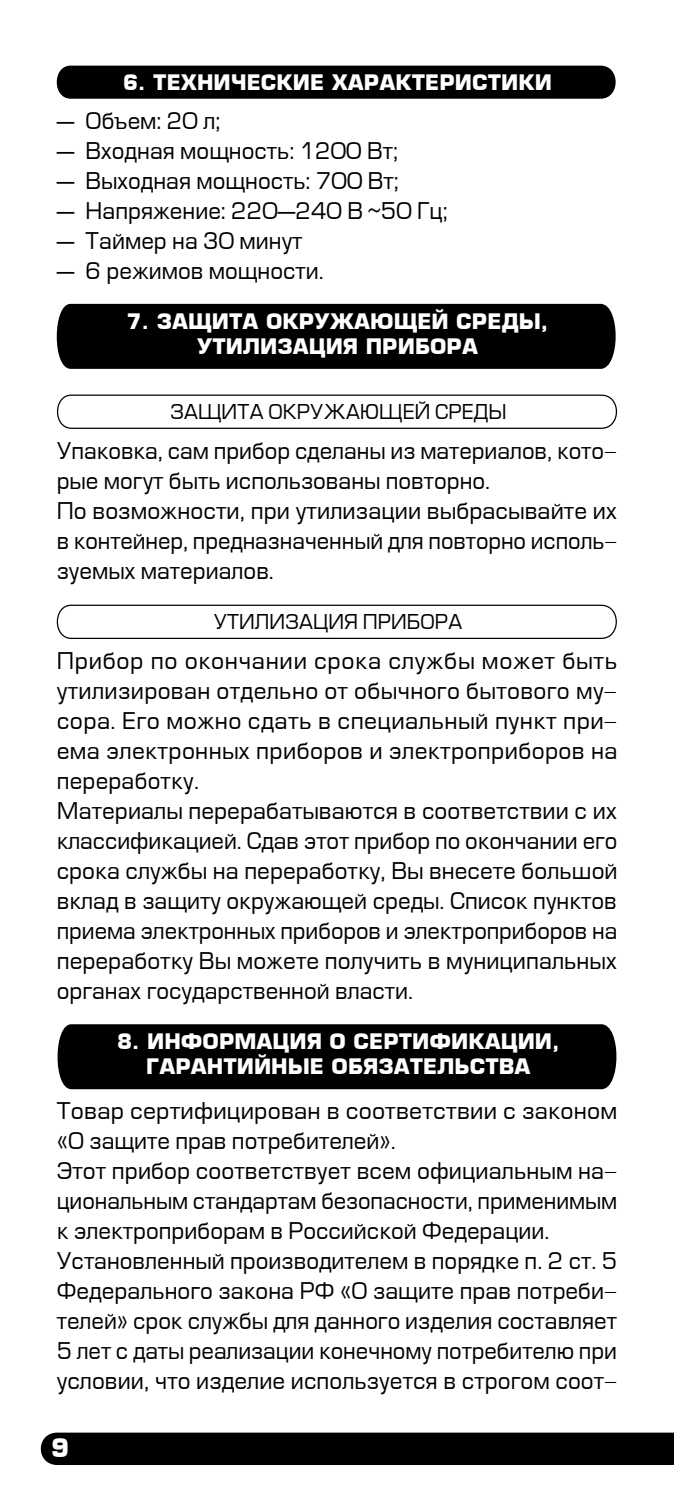
<style>
.page{position:relative;width:674px;height:1489px;background:#fff}
.page>*{position:absolute;margin:0;border:0;box-sizing:border-box;transform-origin:0 0}
.t1{font:700 25px "Europe";color:#fff}
.t2{font:22.5px/30px "Europe";color:#000}
.t3{font:700 22.5px "Europe";color:#fff}
.t4{font:700 20.75px/25px "Europe";color:#fff;text-align:center}
.t5{font:20px "Europe";color:#000}
</style>
<div class="page">
<div style="left:40px;top:1432px;width:633px;height:32px;background:#000"></div>
<svg style="left:56px;top:65px;width:560px;height:34px;background:#0a0a0a"></svg>
<div style="left:56px;top:304px;width:560px;height:65px;background:#000"></div>
<svg style="left:56px;top:394px;width:562px;height:35px"></svg>
<svg style="left:56px;top:604px;width:561px;height:35px"></svg>
<div style="left:57px;top:1024px;width:560px;height:65px;background:#000"></div>
<p class="t4" style="left:123px;top:70px;width:430px">6. ТЕХНИЧЕСКИЕ ХАРАКТЕРИСТИКИ</p>
<p class="t2" style="left:57px;top:106px;width:165px">— Объем: 20 л;</p>
<p class="t2" style="left:57px;top:136px;width:342px">— Входная мощность: 1200 Вт;</p>
<p class="t2" style="left:57px;top:166px;width:343px">— Выходная мощность: 700 Вт;</p>
<p class="t2" style="left:57px;top:196px;width:392px">— Напряжение: 220—240 В ~50 Гц;</p>
<p class="t2" style="left:57px;top:226px;width:247px">— Таймер на 30 минут</p>
<p class="t2" style="left:57px;top:256px;width:268px">— 6 режимов мощности.</p>
<p class="t3" style="left:109px;top:317px;width:456px">7. ЗАЩИТА ОКРУЖАЮЩЕЙ СРЕДЫ,</p>
<p class="t4" style="left:127px;top:308px;width:423px">7. ЗАЩИТА ОКРУЖАЮЩЕЙ СРЕДЫ,<br>УТИЛИЗАЦИЯ ПРИБОРА</p>
<p class="t5" style="left:170px;top:401px;width:338px">ЗАЩИТА ОКРУЖАЮЩЕЙ СРЕДЫ</p>
<p class="t2" style="left:57px;top:436px;width:561px">Упаковка, сам прибор сделаны из материалов, кото‑ рые могут быть использованы повторно.<br>По возможности, при утилизации выбрасывайте их в контейнер, предназначенный для повторно исполь‑ зуемых материалов.</p>
<p class="t5" style="left:214px;top:611px;width:250px">УТИЛИЗАЦИЯ ПРИБОРА</p>
<p class="t2" style="left:57px;top:646px;width:562px">Прибор по окончании срока службы может быть утилизирован отдельно от обычного бытового му‑ сора. Его можно сдать в специальный пункт при‑ ема электронных приборов и электроприборов на переработку.<br>Материалы перерабатываются в соответствии с их классификацией. Сдав этот прибор по окончании его срока службы на переработку, Вы внесете большой вклад в защиту окружающей среды. Список пунктов приема электронных приборов и электроприборов на переработку Вы можете получить в муниципальных органах государственной власти.</p>
<p class="t4" style="left:117px;top:1028px;width:443px">8. ИНФОРМАЦИЯ О СЕРТИФИКАЦИИ,<br>ГАРАНТИЙНЫЕ ОБЯЗАТЕЛЬСТВА</p>
<p class="t2" style="left:57px;top:1096px;width:561px">Товар сертифицирован в соответствии с законом «О защите прав потребителей».<br>Этот прибор соответствует всем официальным на‑ циональным стандартам безопасности, применимым к электроприборам в Российской Федерации.<br>Установленный производителем в порядке п. 2 ст. 5<br>Федерального закона РФ «О защите прав потреби‑ телей» срок службы для данного изделия составляет 5 лет с даты реализации конечному потребителю при условии, что изделие используется в строгом соот‑</p>
<p class="t1" style="left:51px;top:1432px;width:20px">9</p>
</div>
